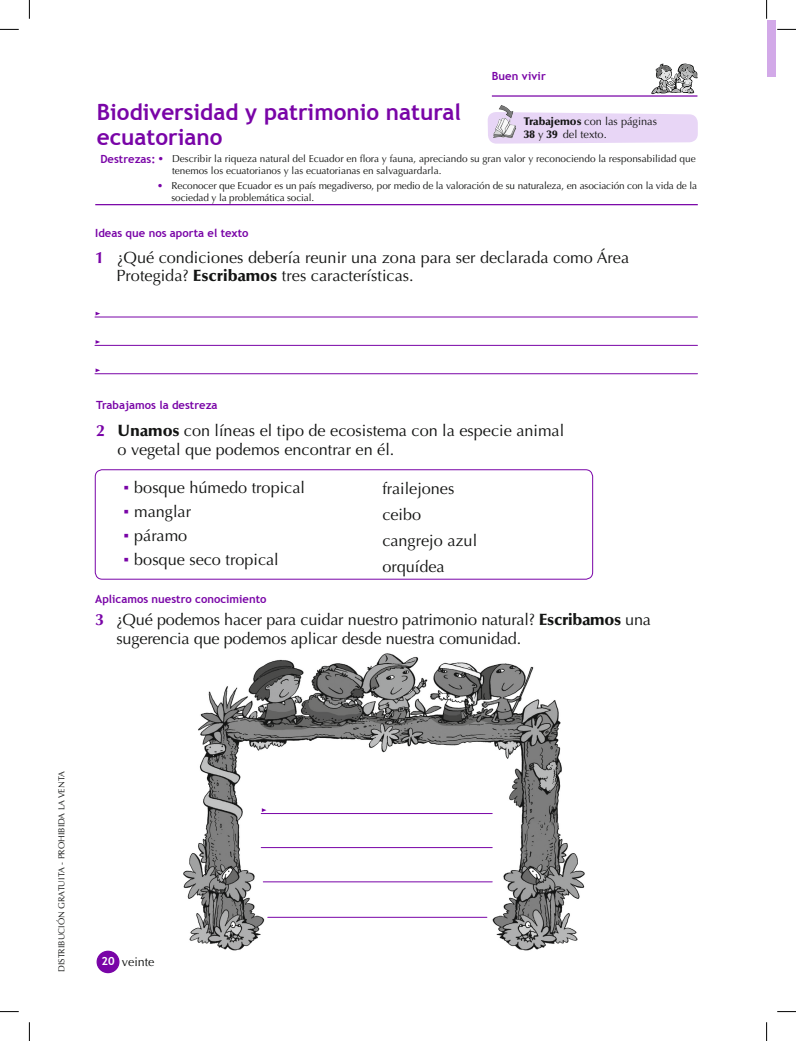
<style>
.page{position:relative;width:796px;height:1041px;background:#fff}
.page>*{position:absolute;margin:0;border:0;box-sizing:border-box;transform-origin:0 0}
.t1{font:700 22.5px/25px "Trebuchet MS";color:#7904a7}
.t2{font:16.25px/18.8px "Optima LT Std";color:#131413}
.t3{font:12.5px "Optima LT Std";color:#131413}
.t4{font:700 11.25px "Trebuchet MS";color:#7904a7}
.t5{font:700 11.25px "Trebuchet MS";color:#fff}
.t6{font:11px/13px "Optima LT Std";color:#131413}
.t7{font:10px/12.5px "Optima LT Std";color:#131413}
.t8{font:8.75px "Optima LT Std";color:#131413}
.s1{font-weight:900}
.s2{font-family:"Trebuchet MS";font-weight:700;font-size:11.25px;color:#7904a7}
.s3{color:#7904a7}
.s4{font-weight:700;color:#7904a7}
.s5{font-family:"Trebuchet MS";color:#7904a7}
</style>
<div class="page">
<div style="left:97px;top:951px;width:22px;height:21px;background:#7904a7;border-radius:50%"></div>
<div style="left:97px;top:950px;width:22px;height:23px;border:1px solid #7904a7;border-radius:50%"></div>
<div style="left:95px;top:469px;width:498px;height:110px;border:1px solid #7904a7;border-radius:7px"></div>
<hr style="left:492px;top:95px;width:205px;height:2px;background:#7904a7">
<svg style="left:487px;top:112px;width:211px;height:32px;background:#ead9f6"></svg>
<img style="left:491px;top:105px;width:26px;height:34px">
<hr style="left:95px;top:204px;width:603px;height:1px;background:#7904a7">
<hr style="left:95px;top:316px;width:602px;height:1px;background:#7904a7">
<hr style="left:95px;top:345px;width:602px;height:1px;background:#7904a7">
<svg style="left:96px;top:340px;width:4px;height:4px"></svg>
<hr style="left:95px;top:373px;width:602px;height:1px;background:#7904a7">
<img style="left:183px;top:653px;width:402px;height:298px">
<hr style="left:261px;top:813px;width:231px;height:1px;background:#7904a7">
<svg style="left:262px;top:808px;width:4px;height:3px"></svg>
<hr style="left:261px;top:847px;width:231px;height:1px;background:#7904a7">
<hr style="left:263px;top:881px;width:229px;height:1px;background:#7904a7">
<hr style="left:268px;top:916px;width:219px;height:1px;background:#7904a7">
<svg style="left:651px;top:63px;width:47px;height:32px"></svg>
<div style="left:766px;top:21px;width:9px;height:56px;background:#d2a9e8"></div>
<svg style="left:777px;top:28px;width:19px;height:2px"></svg>
<svg style="left:777px;top:1011px;width:19px;height:2px"></svg>
<svg style="left:0;top:0;width:30px;height:30px"></svg>
<svg style="left:0;top:1011px;width:30px;height:29px"></svg>
<svg style="left:766px;top:0;width:5px;height:22px"></svg>
<svg style="left:766px;top:1022px;width:2px;height:18px"></svg>
<h1 class="t1" style="left:97px;top:100px;width:366px">Biodiversidad y patrimonio natural ecuatoriano</h1>
<p class="t4" style="left:492px;top:69px;width:55px">Buen vivir</p>
<p class="t6" style="left:524px;top:114px;width:135px"><span class="s1">Trabajemos</span> con las páginas<br><span class="s1">38</span> y <span class="s1">39</span> del texto.</p>
<p class="t7" style="left:172px;top:152px;width:525px;text-indent:-72px"><span class="s2">Destrezas:</span> <span class="s3">•</span> Describir la riqueza natural del Ecuador en flora y fauna, apreciando su gran valor y reconociendo la responsabilidad que tenemos los ecuatorianos y las ecuatorianas en salvaguardarla.</p>
<p class="t7" style="left:171px;top:179px;width:527px;text-indent:-14px"><span class="s3">•</span> Reconocer que Ecuador es un país megadiverso, por medio de la valoración de su naturaleza, en asociación con la vida de la sociedad y la problemática social.</p>
<p class="t4" style="left:95px;top:226px;width:155px">Ideas que nos aporta el texto</p>
<p class="t2" style="left:116px;top:248px;width:514px;text-indent:-21px"><span class="s4">1</span> ¿Qué condiciones debería reunir una zona para ser declarada como Área<br>Protegida? <span class="s1">Escribamos</span> tres características.</p>
<p class="t4" style="left:96px;top:398px;width:123px">Trabajamos la destreza</p>
<p class="t2" style="left:117px;top:421px;width:448px;text-indent:-21px"><span class="s4">2</span> <span class="s1">Unamos</span> con líneas el tipo de ecosistema con la especie animal o vegetal que podemos encontrar en él.</p>
<p class="t2" style="left:124px;top:478px;width:183px"><span class="s5">▪</span> bosque húmedo tropical</p>
<p class="t2" style="left:124px;top:502px;width:69px"><span class="s5">▪</span> manglar</p>
<p class="t2" style="left:124px;top:526px;width:65px"><span class="s5">▪</span> páramo</p>
<p class="t2" style="left:124px;top:550px;width:157px"><span class="s5">▪</span> bosque seco tropical</p>
<p class="t4" style="left:95px;top:592px;width:173px">Aplicamos nuestro conocimiento</p>
<p class="t2" style="left:382px;top:475px;width:96px;line-height:25.9px">frailejones ceibo cangrejo azul orquídea</p>
<p class="t2" style="left:116px;top:610px;width:536px;text-indent:-21px"><span class="s4">3</span> ¿Qué podemos hacer para cuidar nuestro patrimonio natural? <span class="s1">Escribamos</span> una sugerencia que podemos aplicar desde nuestra comunidad.</p>
<p class="t8" style="left:57px;top:971px;width:202px;rotate:-90deg">DISTRIBUCIÓN GRATUITA - PROHIBIDA LA VENTA</p>
<p class="t5" style="left:101px;top:954px;width:15px">20</p>
<p class="t3" style="left:122px;top:954px;width:34px">veinte</p>
</div>
